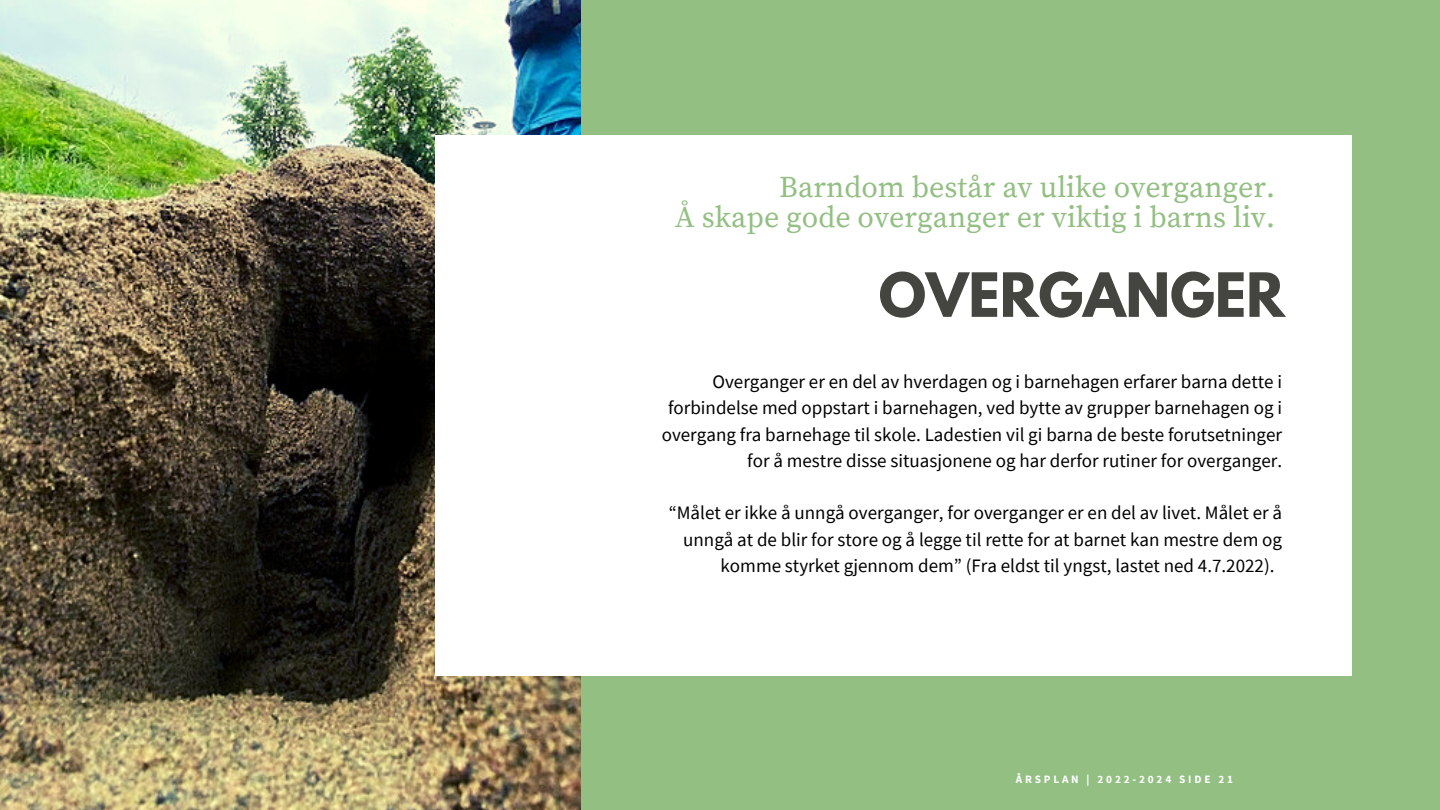
<style>
.page{position:relative;width:1440px;height:810px;background:#93bf83}
.page>*{position:absolute;margin:0;border:0;box-sizing:border-box;transform-origin:0 0}
.t1{font:700 54px "League Spartan";color:#444440}
.t2{font:30px/30px "Source Serif Pro";color:#93bf83;text-align:right}
.t3{font:19px/26.2px "Source Sans Pro";color:#000;text-align:right}
.t4{font:700 11.2px "Source Sans Pro";letter-spacing:.25em;color:#fff}
</style>
<div class="page">
<img style="left:0;top:0;width:580px;height:810px">
<div style="left:435px;top:135px;width:917px;height:540px;background:#fff"></div>
<h2 class="t2" style="left:675px;top:173px;width:602px">Barndom består av ulike overganger.<br>Å skape gode overganger er viktig i barns liv.</h2>
<h1 class="t1" style="left:879px;top:268px;width:408px">OVERGANGER</h1>
<p class="t3" style="left:662px;top:368px;width:622px">Overganger er en del av hverdagen og i barnehagen erfarer barna dette i forbindelse med oppstart i barnehagen, ved bytte av grupper barnehagen og i overgang fra barnehage til skole. Ladestien vil gi barna de beste forutsetninger for å mestre disse situasjonene og har derfor rutiner for overganger.</p>
<p class="t3" style="left:669px;top:499px;width:615px">“Målet er ikke å unngå overganger, for overganger er en del av livet. Målet er å</p>
<p class="t3" style="left:683px;top:526px;width:600px">unngå at de blir for store og å legge til rette for at barnet kan mestre dem og</p>
<p class="t3" style="left:721px;top:552px;width:555px">komme styrket gjennom dem” (Fra eldst til yngst, lastet ned 4.7.2022).</p>
<p class="t4" style="left:1016px;top:772px;width:219px">ÅRSPLAN | 2022-2024 SIDE 21</p>
</div>
